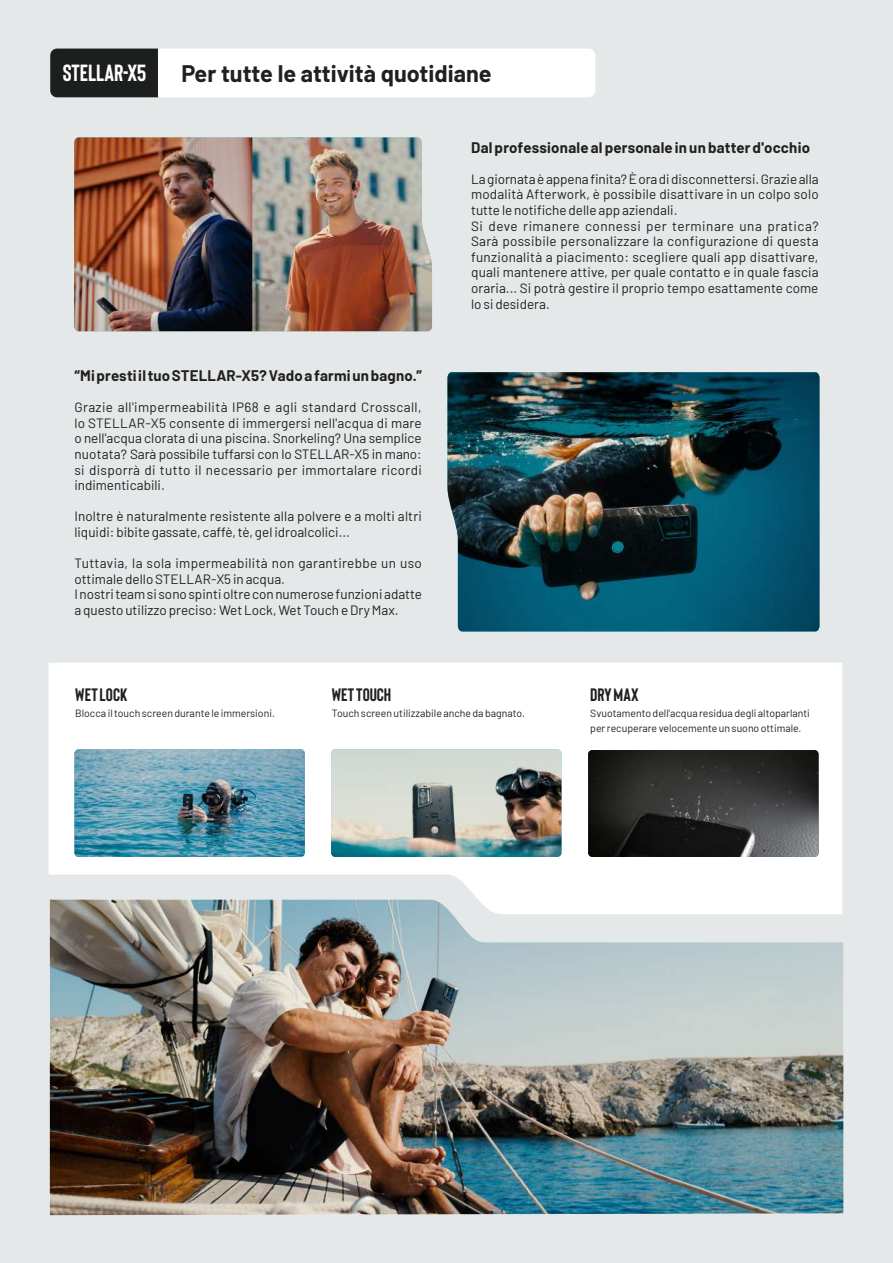
<style>
.page{position:relative;width:893px;height:1263px;background:#e4e8e9}
.page>*{position:absolute;margin:0;border:0;box-sizing:border-box;transform-origin:0 0}
.t1{font:700 23.4px "Barlow";color:#231f20}
.t2{font:700 23.4px "Bison";color:#fff}
.t3{font:700 18px "Bison";letter-spacing:.005em;color:#231f20}
.t4{font:700 15px "Barlow";letter-spacing:.01em;color:#231f20}
.t5{font:13.5px/15.6px "Barlow";letter-spacing:.005em;color:#231f20}
.t6{font:10.5px/15.6px "Barlow";color:#231f20}
</style>
<div class="page">
<svg style="left:49px;top:663px;width:793px;height:251px;background:#fcfcfc"></svg>
<img style="left:50px;top:900px;width:793px;height:315px">
<img style="left:74px;top:749px;width:231px;height:108px">
<img style="left:331px;top:749px;width:230px;height:108px">
<img style="left:588px;top:750px;width:231px;height:107px">
<svg style="left:50px;top:49px;width:545px;height:48px;background:#d2d2d2"></svg>
<img style="left:74px;top:137px;width:358px;height:194px">
<img style="left:447px;top:372px;width:372px;height:259px">
<h1 class="t2" style="left:63px;top:58px;width:85px">STELLAR-X5</h1>
<h1 class="t1" style="left:181px;top:56px;width:312px">Per tutte le attività quotidiane</h1>
<p class="t4" style="left:471px;top:136px;width:340px">Dal professionale al personale in un batter d'occhio</p>
<p class="t5" style="left:471px;top:170px;width:349px">La giornata è appena finita? È ora di disconnettersi. Grazie alla modalità Afterwork, è possibile disattivare in un colpo solo tutte le notifiche delle app aziendali.<br>Si deve rimanere connessi per terminare una pratica?<br>Sarà possibile personalizzare la configurazione di questa funzionalità a piacimento: scegliere quali app disattivare, quali mantenere attive, per quale contatto e in quale fascia oraria... Si potrà gestire il proprio tempo esattamente come lo si desidera.</p>
<p class="t4" style="left:74px;top:364px;width:349px">“Mi presti il tuo STELLAR-X5? Vado a farmi un bagno.”</p>
<p class="t5" style="left:74px;top:398px;width:349px;text-align:justify">Grazie all'impermeabilità IP68 e agli standard Crosscall, lo STELLAR-X5 consente di immergersi nell'acqua di mare o nell'acqua clorata di una piscina. Snorkeling? Una semplice nuotata? Sarà possibile tuffarsi con lo STELLAR-X5 in mano: si disporrà di tutto il necessario per immortalare ricordi indimenticabili.</p>
<p class="t5" style="left:74px;top:508px;width:349px">Inoltre è naturalmente resistente alla polvere e a molti altri liquidi: bibite gassate, caffè, tè, gel idroalcolici...</p>
<p class="t5" style="left:74px;top:554px;width:349px">Tuttavia, la sola impermeabilità non garantirebbe un uso ottimale dello STELLAR-X5 in acqua.<br>I nostri team si sono spinti oltre con numerose funzioni adatte a questo utilizzo preciso: Wet Lock, Wet Touch e Dry Max.</p>
<h2 class="t3" style="left:75px;top:683px;width:54px">WET LOCK</h2>
<p class="t6" style="left:75px;top:704px;width:201px">Blocca il touch screen durante le immersioni.</p>
<h2 class="t3" style="left:332px;top:683px;width:61px">WET TOUCH</h2>
<p class="t6" style="left:332px;top:704px;width:195px">Touch screen utilizzabile anche da bagnato.</p>
<h2 class="t3" style="left:590px;top:684px;width:50px">DRY MAX</h2>
<p class="t6" style="left:590px;top:704px;width:221px">Svuotamento dell'acqua residua degli altoparlanti per recuperare velocemente un suono ottimale.</p>
</div>
